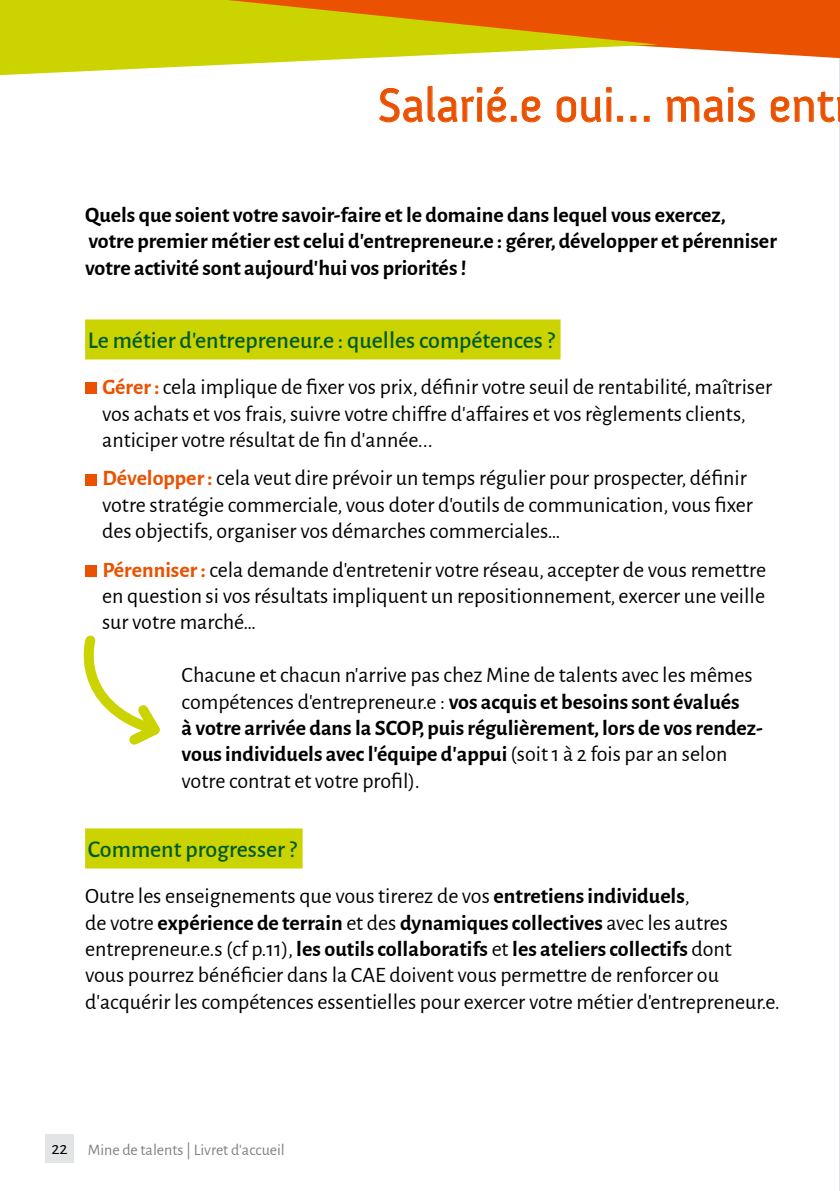
<style>
.page{position:relative;width:840px;height:1191px;background:#fff}
.page>*{position:absolute;margin:0;border:0;box-sizing:border-box;transform-origin:0 0}
.t1{font:48px "Anivers";color:#ea5100}
.t2{font:500 24px "Alegreya Sans";color:#005a27}
.t3{font:22px/26.4px "Alegreya Sans";color:#000}
.t4{font:700 22px/26.4px "Alegreya Sans";color:#000}
.t5{font:16px "Alegreya Sans";color:#818084}
.s1{font-weight:700;color:#ea5100}
.s2{font-weight:700}
.s3{font-size:18px;color:#000}
</style>
<div class="page">
<div style="left:45px;top:1134px;width:29px;height:28px;background:#e3e4e6"></div>
<hr style="left:838px;top:0;width:1px;height:1191px;background:#e3e4e6">
<svg style="left:657px;top:0;width:182px;height:58px;background:#ec6118"></svg>
<svg style="left:0;top:0;width:657px;height:75px;fill:#cbd400"></svg>
<div style="left:85px;top:383px;width:11px;height:11px;background:#ea5100"></div>
<div style="left:85px;top:474px;width:11px;height:11px;background:#ea5100"></div>
<div style="left:85px;top:565px;width:11px;height:11px;background:#ea5100"></div>
<div style="left:85px;top:319px;width:475px;height:40px;background:#cbd400"></div>
<div style="left:85px;top:828px;width:217px;height:40px;background:#cbd400"></div>
<svg style="left:83px;top:635px;width:77px;height:110px"></svg>
<svg style="left:379px;top:86px;width:161px;height:36px"></svg>
<svg style="left:556px;top:97px;width:19px;height:25px"></svg>
<svg style="left:581px;top:87px;width:68px;height:35px"></svg>
<svg style="left:666px;top:87px;width:88px;height:35px"></svg>
<svg style="left:770px;top:92px;width:69px;height:30px"></svg>
<h1 class="t1" style="left:377px;top:79px;width:458px">Salarié.e oui… mais ent</h1>
<p class="t4" style="left:85px;top:200px;width:693px">Quels que soient votre savoir-faire et le domaine dans lequel vous exercez, votre premier métier est celui d’entrepreneur.e : gérer, développer et pérenniser votre activité sont aujourd’hui vos priorités !</p>
<p class="t2" style="left:88px;top:323px;width:468px">Le métier d’entrepreneur.e : quelles compétences ?</p>
<p class="t3" style="left:102px;top:373px;width:671px"><span class="s1">Gérer :</span>cela implique de fixer vos prix, définir votre seuil de rentabilité, maîtriser vos achats et vos frais, suivre votre chiffre d’affaires et vos règlements clients, anticiper votre résultat de fin d’année...</p>
<p class="t3" style="left:102px;top:464px;width:652px"><span class="s1">Développer :</span> cela veut dire prévoir un temps régulier pour prospecter, définir votre stratégie commerciale, vous doter d’outils de communication, vous fixer des objectifs, organiser vos démarches commerciales…</p>
<p class="t3" style="left:102px;top:555px;width:665px;text-align:justify"><span class="s1">Pérenniser :</span> cela demande d’entretenir votre réseau, accepter de vous remettre en question si vos résultats impliquent un repositionnement, exercer une veille sur votre marché…</p>
<p class="t3" style="left:181px;top:661px;width:582px">Chacune et chacun n’arrive pas chez Mine de talents avec les mêmes compétences d’entrepreneur.e : <span class="s2">vos acquis et besoins sont évalués<br>à votre arrivée dans la SCOP, puis régulièrement, lors de vos rendez&shy;vous individuels avec l’équipe d’appui</span> (soit 1 à 2 fois par an selon votre contrat et votre profil).</p>
<p class="t2" style="left:88px;top:832px;width:210px">Comment progresser ?</p>
<p class="t3" style="left:85px;top:881px;width:696px">Outre les enseignements que vous tirerez de vos <span class="s2">entretiens individuels</span>,<br>de votre <span class="s2">expérience de terrain</span> et des <span class="s2">dynamiques collectives</span> avec les autres entrepreneur.e.s (cf p.11), <span class="s2">les outils collaboratifs</span> et <span class="s2">les ateliers collectifs</span> dont<br>vous pourrez bénéficier dans la CAE doivent vous permettre de renforcer ou d’acquérir les compétences essentielles pour exercer votre métier d’entrepreneur.e.</p>
<p class="t5" style="left:51px;top:1138px;width:235px"><span class="s3">22</span> Mine de talents | Livret d’accueil</p>
</div>
